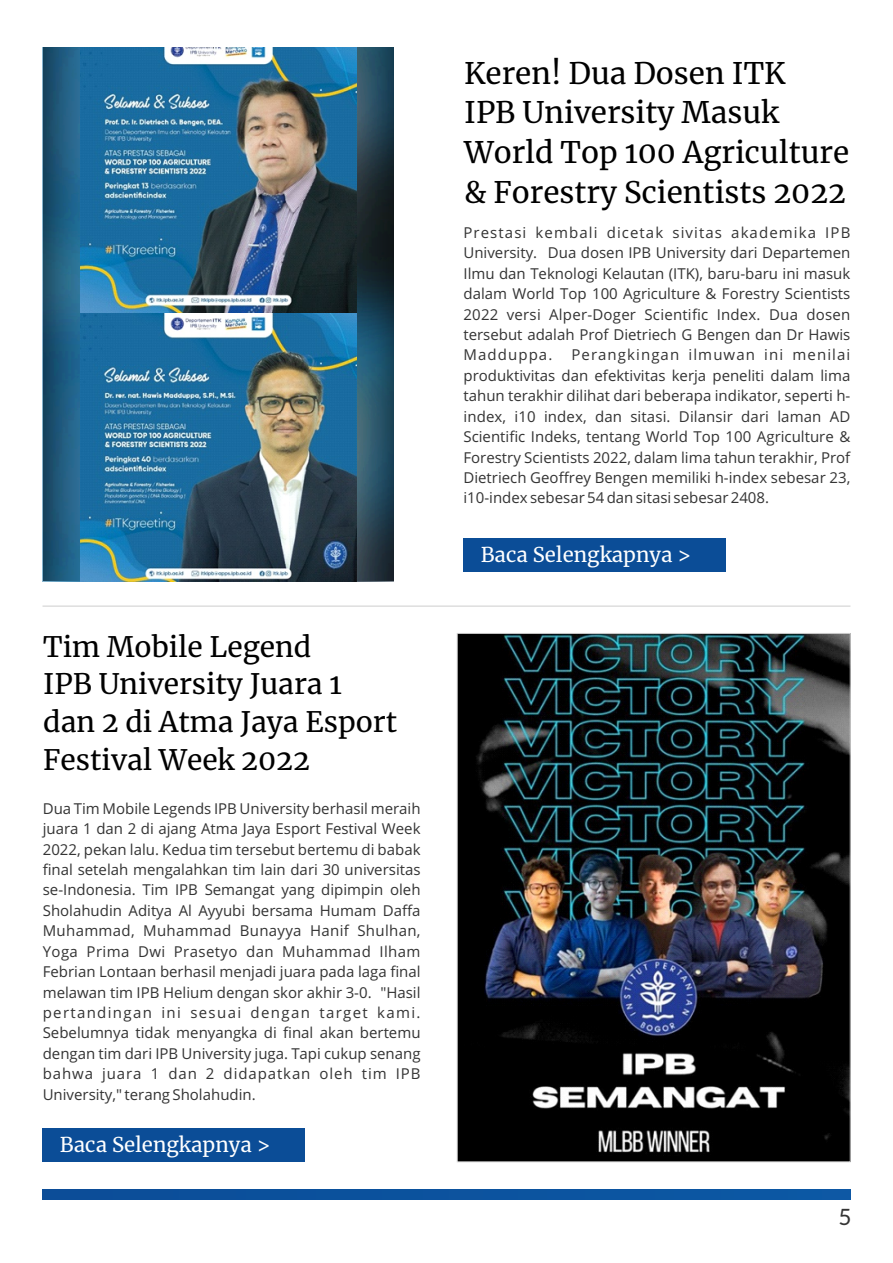
<style>
.page{position:relative;width:893px;height:1263px;background:#fff}
.page>*{position:absolute;margin:0;border:0;box-sizing:border-box;transform-origin:0 0}
.t1{font:29.7px/39.6px "Merriweather";color:#000}
.t2{font:28.2px/37.7px "Merriweather";color:#000}
.t3{font:22.5px "Lato";color:#343434}
.t4{font:20.4px "Merriweather";color:#fff}
.t5{font:15px/20.4px "Open Sans";color:#343434;text-align:justify}
</style>
<div class="page">
<div style="left:43px;top:1190px;width:807px;height:9px;background:#0c529e"></div>
<hr style="left:43px;top:606px;width:807px;height:1px;background:#cdcdcd">
<img style="left:43px;top:48px;width:351px;height:533px">
<img style="left:80px;top:48px;width:276px;height:265px">
<img style="left:80px;top:313px;width:276px;height:268px">
<img style="left:459px;top:635px;width:389px;height:525px">
<div style="left:463px;top:538px;width:262px;height:33px;background:#0b4d97"></div>
<div style="left:43px;top:1128px;width:262px;height:34px;background:#0b4d97"></div>
<h2 class="t2" style="left:43px;top:628px;width:355px">Tim Mobile Legend<br>IPB University Juara 1 dan 2 di Atma Jaya Esport<br>Festival Week 2022</h2>
<p class="t5" style="left:43px;top:799px;width:379px">Dua Tim Mobile Legends IPB University berhasil meraih juara 1 dan 2 di ajang Atma Jaya Esport Festival Week 2022, pekan lalu. Kedua tim tersebut bertemu di babak final setelah mengalahkan tim lain dari 30 universitas se-Indonesia. Tim IPB Semangat yang dipimpin oleh Sholahudin Aditya Al Ayyubi bersama Humam Daffa Muhammad, Muhammad Bunayya Hanif Shulhan, Yoga Prima Dwi Prasetyo dan Muhammad Ilham Febrian Lontaan berhasil menjadi juara pada laga final melawan tim IPB Helium dengan skor akhir 3-0. "Hasil pertandingan ini sesuai dengan target kami.<br>Sebelumnya tidak menyangka di final akan bertemu dengan tim dari IPB University juga. Tapi cukup senang bahwa juara 1 dan 2 didapatkan oleh tim IPB University," terang Sholahudin.</p>
<h3 class="t4" style="left:60px;top:1132px;width:212px">Baca Selengkapnya &gt;</h3>
<h1 class="t1" style="left:464px;top:53px;width:387px">Keren! Dua Dosen ITK<br>IPB University Masuk<br>World Top 100 Agriculture &amp; Forestry Scientists 2022</h1>
<p class="t5" style="left:463px;top:224px;width:388px">Prestasi kembali dicetak sivitas akademika IPB University. Dua dosen IPB University dari Departemen Ilmu dan Teknologi Kelautan (ITK), baru-baru ini masuk dalam World Top 100 Agriculture &amp; Forestry Scientists 2022 versi Alper-Doger Scientific Index. Dua dosen tersebut adalah Prof Dietriech G Bengen dan Dr Hawis Madduppa.</p>
<p class="t5" style="left:463px;top:346px;width:388px;text-indent:108px">Perangkingan ilmuwan ini menilai produktivitas dan efektivitas kerja peneliti dalam lima tahun terakhir dilihat dari beberapa indikator, seperti h&shy;index, i10 index, dan sitasi. Dilansir dari laman AD Scientific Indeks, tentang World Top 100 Agriculture &amp; Forestry Scientists 2022, dalam lima tahun terakhir, Prof Dietriech Geoffrey Bengen memiliki h-index sebesar 23, i10-index sebesar 54 dan sitasi sebesar 2408.</p>
<h3 class="t4" style="left:481px;top:542px;width:212px">Baca Selengkapnya &gt;</h3>
<h3 class="t3" style="left:838px;top:1207px;width:15px">5</h3>
</div>
